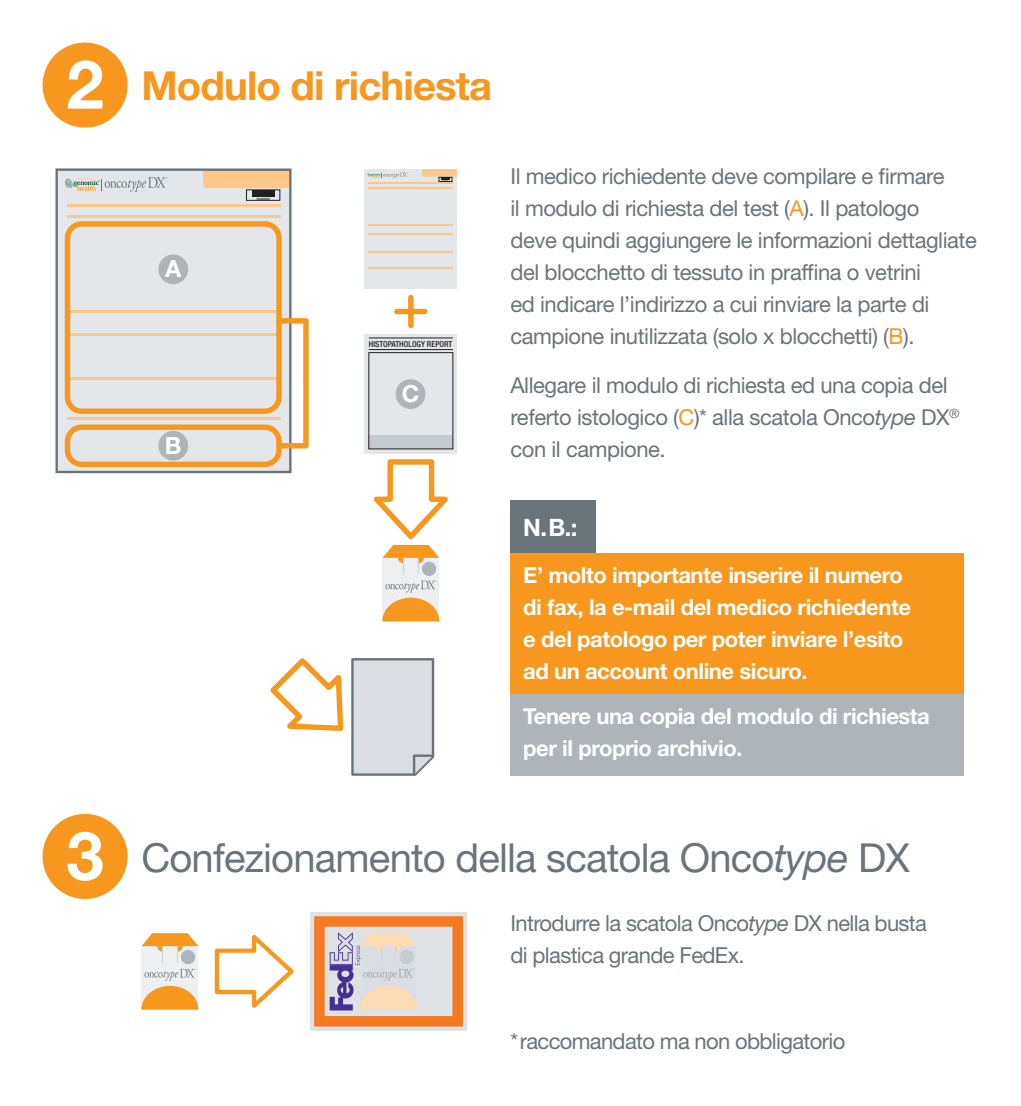
<style>
.page{position:relative;width:1021px;height:1106px;background:#fff}
.page>*{position:absolute;margin:0;border:0;box-sizing:border-box;transform-origin:0 0}
.t1{font:40px "Helvetica Neue LT Std";letter-spacing:-.02em;color:#6a747b}
.t2{font:700 40px "Helvetica Neue LT Std";letter-spacing:-.02em;color:#f7971d}
.t3{font:700 24px "Helvetica Neue LT Std";color:#fff}
.t4{font:700 23.6px "Helvetica Neue LT Std";color:#fff}
.t5{font:22px/32px "Helvetica Neue LT Std";letter-spacing:-.02em;color:#6a747b}
.t6{font:700 22px/32px "Helvetica Neue LT Std";letter-spacing:-.02em;color:#fff}
.t7{font:500 condensed 8.2px "Helvetica Neue LT Std";color:#231f20}
.t8{font:700 3px "Helvetica Neue LT Std";color:#231f20}
.s1{font-size:67.6px;color:#fff}
.s2{color:#f7971d}
.s3{font-style:italic}
.s4{font-weight:700;font-size:67.6px;color:#fff}
</style>
<div class="page">
<div style="left:57px;top:169px;width:233px;height:303px;background:#e4e7ea"></div>
<div style="left:252px;top:190px;width:22px;height:7px;background:#231f20"></div>
<svg style="left:203px;top:171px;width:85px;height:17px"></svg>
<div style="left:246px;top:190px;width:34px;height:11px;border:1px solid #231f20"></div>
<svg style="left:65px;top:177px;width:102px;height:15px"></svg>
<hr style="left:67px;top:204px;width:213px;height:3px;background:#fbc78c">
<hr style="left:67px;top:215px;width:213px;height:3px;background:#fbc78c">
<div style="left:55px;top:168px;width:236px;height:305px;border:2px solid #6a747b"></div>
<svg style="left:64px;top:221px;width:218px;height:247px"></svg>
<div style="left:364px;top:169px;width:92px;height:119px;background:#e4e7ea"></div>
<svg style="left:367px;top:172px;width:41px;height:6px"></svg>
<hr style="left:368px;top:183px;width:84px;height:1px;background:#fbc78c">
<hr style="left:368px;top:187px;width:84px;height:1px;background:#fbc78c">
<hr style="left:368px;top:224px;width:84px;height:2px;background:#fbc78c">
<hr style="left:368px;top:233px;width:84px;height:2px;background:#fbc78c">
<hr style="left:368px;top:251px;width:84px;height:1px;background:#fbc78c">
<hr style="left:368px;top:267px;width:84px;height:1px;background:#fbc78c">
<div style="left:382px;top:558px;width:57px;height:63px;background:#edeff1"></div>
<svg style="left:382px;top:580px;width:57px;height:41px"></svg>
<div style="left:422px;top:561px;width:14px;height:15px;background:#adb4ba;border-radius:50%"></div>
<svg style="left:273px;top:292px;width:184px;height:282px"></svg>
<svg style="left:422px;top:169px;width:34px;height:12px"></svg>
<div style="left:43px;top:43px;width:85px;height:85px;background:#f7971d;border-radius:50%"></div>
<div style="left:43px;top:814px;width:85px;height:85px;background:#f7971d;border-radius:50%"></div>
<div style="left:395px;top:379px;width:30px;height:30px;background:#adb4ba;border-radius:50%"></div>
<div style="left:158px;top:254px;width:30px;height:30px;background:#adb4ba;border-radius:50%"></div>
<div style="left:158px;top:431px;width:30px;height:29px;background:#adb4ba;border-radius:50%"></div>
<div style="left:510px;top:553px;width:454px;height:142px;background:#f7971d"></div>
<div style="left:510px;top:500px;width:85px;height:53px;background:#6a747b"></div>
<div style="left:510px;top:694px;width:454px;height:82px;background:#adb4ba"></div>
<div style="left:141px;top:946px;width:57px;height:63px;background:#edeff1"></div>
<svg style="left:141px;top:968px;width:57px;height:41px"></svg>
<div style="left:181px;top:950px;width:14px;height:14px;background:#adb4ba;border-radius:50%"></div>
<svg style="left:141px;top:933px;width:57px;height:29px"></svg>
<svg style="left:215px;top:935px;width:78px;height:73px"></svg>
<svg style="left:310px;top:912px;width:157px;height:118px;background:#dfbca6"></svg>
<svg style="left:270px;top:658px;width:165px;height:117px"></svg>
<h1 class="t2" style="left:66px;top:61px;width:427px"><span class="s1">2</span> Modulo di richiesta</h1>
<p class="t4" style="left:165px;top:254px;width:18px">A</p>
<p class="t4" style="left:165px;top:431px;width:18px">B</p>
<p class="t8" style="left:257px;top:197px;width:15px">S040KO8</p>
<p class="t7" style="left:369px;top:339px;width:85px">HISTOPATHOLOGY REPORT</p>
<p class="t4" style="left:402px;top:379px;width:19px">C</p>
<p class="t5" style="left:510px;top:160px;width:468px">Il medico richiedente deve compilare e firmare<br>il modulo di richiesta del test (<span class="s2">A</span>). Il patologo<br>deve quindi aggiungere le informazioni dettagliate del blocchetto di tessuto in praffina o vetrini<br>ed indicare l’indirizzo a cui rinviare la parte di campione inutilizzata (solo x blocchetti) (<span class="s2">B</span>).</p>
<p class="t5" style="left:510px;top:369px;width:450px">Allegare il modulo di richiesta ed una copia del referto istologico (<span class="s2">C</span>)* alla scatola Onco<span class="s3">type</span> DX<sup>® </sup>con il campione.</p>
<p class="t3" style="left:523px;top:512px;width:56px">N.B.:</p>
<p class="t6" style="left:523px;top:559px;width:389px">E’ molto importante inserire il numero di fax, la e-mail del medico richiedente e del patologo per poter inviare l’esito ad un account online sicuro.</p>
<p class="t6" style="left:523px;top:699px;width:408px">Tenere una copia del modulo di richiesta per il proprio archivio.</p>
<h1 class="t1" style="left:66px;top:833px;width:845px"><span class="s4">3</span> Confezionamento della scatola Onco<span class="s3">type</span> DX</h1>
<p class="t5" style="left:510px;top:907px;width:418px">Introdurre la scatola Onco<span class="s3">type</span> DX nella busta di plastica grande FedEx.</p>
<p class="t5" style="left:510px;top:1025px;width:336px">*raccomandato ma non obbligatorio</p>
</div>
